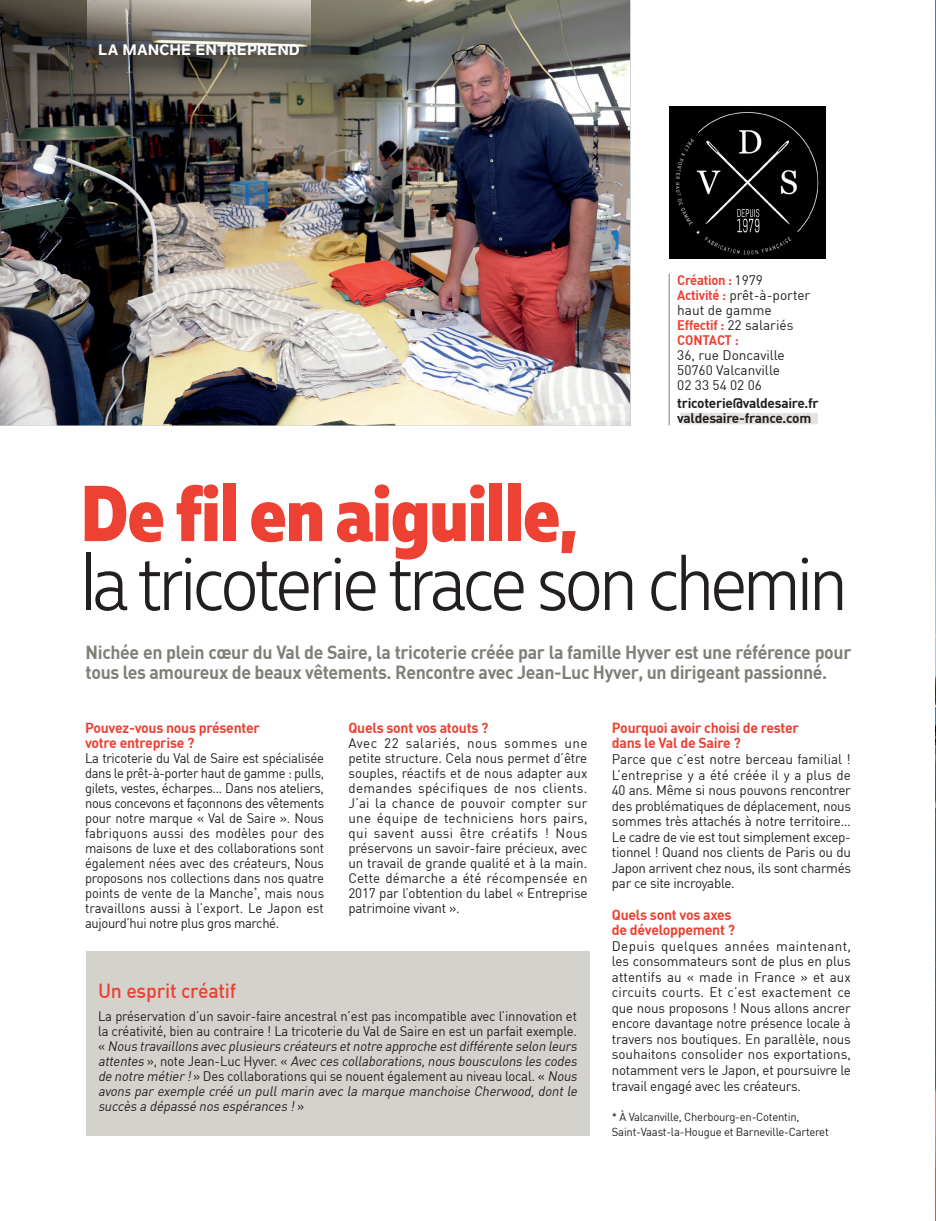
<style>
.page{position:relative;width:936px;height:1221px;background:#fff}
.page>*{position:absolute;margin:0;border:0;box-sizing:border-box;transform-origin:0 0}
.t1{font:300 78.9px "Muller Narrow";letter-spacing:-.025em;color:#231f20}
.t2{font:800 78.9px "Muller Narrow";letter-spacing:-.01em;color:#ec4133}
.t3{font:500 20.1px "DIN";letter-spacing:-.01em;color:#ec4133}
.t4{font:700 18.6px/20.1px "DIN";letter-spacing:-.02em;color:#7f7f78;scale:.95 1}
.t5{font:800 15px "Nolan Next";color:#fff}
.t6{font:700 14.4px/15.6px "DIN";letter-spacing:-.02em;color:#ec4133}
.t7{font:13.65px/15.6px "DIN";letter-spacing:-.02em;color:#231f20;text-align:justify}
.t8{font:italic 13.65px/15px "DIN";color:#231f20;scale:.95 1}
.t9{font:13.65px/15px "DIN";letter-spacing:-.02em;color:#231f20;text-align:justify;scale:.95 1}
.t10{font:13.65px/15px "DIN";color:#231f20}
.t11{font:700 13.65px/14.4px "DIN";letter-spacing:-.02em;color:#231f20}
.t12{font:11.55px/14.9px "DIN";letter-spacing:-.02em;color:#231f20}
.s1{font-weight:700;color:#ec4133}
.s2{font-style:normal}
</style>
<div class="page">
<img style="left:935px;top:0;width:1px;height:1220px">
<img style="left:0;top:0;width:630px;height:425px">
<img style="left:669px;top:106px;width:156px;height:153px">
<hr style="left:668px;top:273px;width:1px;height:152px;background:#7f7f78">
<div style="left:680px;top:413px;width:137px;height:11px;background:#e4e2df"></div>
<img style="left:87px;top:0;width:223px;height:68px">
<div style="left:86px;top:950px;width:503px;height:185px;background:#d4d2cd"></div>
<p class="t5" style="left:98px;top:41px;width:203px">LA MANCHE ENTREPREND</p>
<p class="t10" style="left:677px;top:273px;width:135px"><span class="s1">Création :</span> 1979<br><span class="s1">Activité :</span> prêt-à-porter haut de gamme<br><span class="s1">Effectif :</span> 22 salariés<br><span class="s1">CONTACT :</span></p>
<p class="t10" style="left:677px;top:348px;width:109px">36, rue Doncaville<br>50760 Valcanville<br>02 33 54 02 06</p>
<p class="t11" style="left:677px;top:397px;width:143px">tricoterie@valdesaire.fr valdesaire-france.com</p>
<h1 class="t2" style="left:81px;top:463px;width:498px">De fil en aiguille,</h1>
<h1 class="t1" style="left:81px;top:535px;width:767px">la tricoterie trace son chemin</h1>
<h3 class="t4" style="left:86px;top:642px;width:807px">Nichée en plein cœur du Val de Saire, la tricoterie créée par la famille Hyver est une référence pour tous les amoureux de beaux vêtements. Rencontre avec Jean-Luc Hyver, un dirigeant passionné.</h3>
<p class="t6" style="left:85px;top:720px;width:176px;line-height:15px">Pouvez-vous nous présenter votre entreprise ?</p>
<p class="t9" style="left:85px;top:751px;width:253px">La tricoterie du Val de Saire est spécialisée dans le prêt-à-porter haut de gamme : pulls, gilets, vestes, écharpes… Dans nos ateliers, nous concevons et façonnons des vêtements pour notre marque « Val de Saire ». Nous fabriquons aussi des modèles pour des maisons de luxe et des collaborations sont également nées avec des créateurs, Nous proposons nos collections dans nos quatre points de vente de la Manche<sup>*</sup>, mais nous travaillons aussi à l’export. Le Japon est aujourd’hui notre plus gros marché.</p>
<p class="t6" style="left:348px;top:720px;width:141px">Quels sont vos atouts ?</p>
<p class="t7" style="left:348px;top:736px;width:240px;line-height:15px">Avec 22 salariés, nous sommes une petite structure. Cela nous permet d’être souples, réactifs et de nous adapter aux demandes spécifiques de nos clients.<br>J’ai la chance de pouvoir compter sur une équipe de techniciens hors pairs, qui savent aussi être créatifs ! Nous préservons un savoir-faire précieux, avec un travail de grande qualité et à la main.<br>Cette démarche a été récompensée en 2017 par l’obtention du label « Entreprise patrimoine vivant ».</p>
<h2 class="t3" style="left:98px;top:981px;width:140px">Un esprit créatif</h2>
<p class="t8" style="left:98px;top:1009px;width:508px"><span class="s2">La préservation d’un savoir-faire ancestral n’est pas incompatible avec l’innovation et la créativité, bien au contraire ! La tricoterie du Val de Saire en est un parfait exemple. «</span> Nous travaillons avec plusieurs créateurs etnotre approche estdifférente selon leurs attentes <span class="s2">» , n o t e J e a n - L u c H yv e r. «</span> Avec ces collaborations,nous bousculons les codes de notre métier !<span class="s2">» Des collaborations qui se nouent également au niveau local. «</span> Nous avons par exemple créé un pull marin avec la marque manchoise Cherwood, dont le succès a dépassé nos espérances !<span class="s2">»</span></p>
<p class="t6" style="left:612px;top:720px;width:188px">Pourquoi avoir choisi de rester dans le Val de Saire ?</p>
<p class="t7" style="left:612px;top:752px;width:240px">Parce que c’est notre berceau familial !<br>L’entreprise y a été créée il y a plus de 40 ans. Même si nous pouvons rencontrer des problématiques de déplacement, nous sommes très attachés à notre territoire… Le cadre de vie est tout simplement excep&shy;tionnel ! Quand nos clients de Paris ou du Japon arrivent chez nous, ils sont charmés par ce site incroyable.</p>
<p class="t6" style="left:612px;top:907px;width:125px">Quels sont vos axes de développement ?</p>
<p class="t7" style="left:612px;top:938px;width:240px">Depuis quelques années maintenant, les consommateurs sont de plus en plus attentifs au « made in France » et aux circuits courts. Et c’est exactement ce que nous proposons ! Nous allons ancrer encore davantage notre présence locale à travers nos boutiques. En parallèle, nous souhaitons consolider nos exportations, notamment vers le Japon, et poursuivre le travail engagé avec les créateurs.</p>
<p class="t12" style="left:612px;top:1110px;width:218px">* À Valcanville, Cherbourg-en-Cotentin,<br>Saint-Vaast-la-Hougue et Barneville-Carteret</p>
</div>
